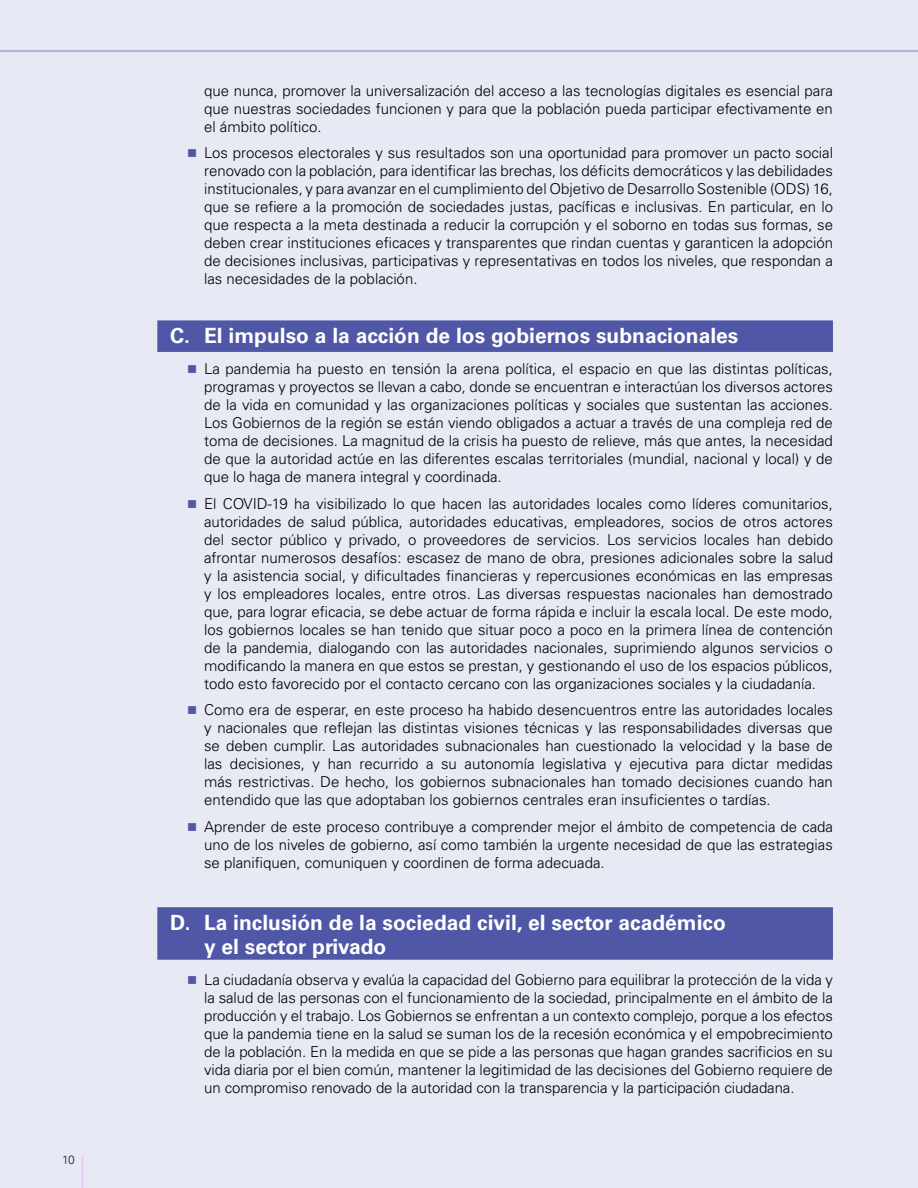
<style>
.page{position:relative;width:918px;height:1188px;background:#e7e9f4}
.page>*{position:absolute;margin:0;border:0;box-sizing:border-box;transform-origin:0 0}
.t1{font:700 21px/24px "Univers LT Std";color:#fff}
.t2{font:300 15px/18px "Univers LT Std";color:#000;text-align:justify}
.t3{font:300 12px "Univers LT Std";color:#250c59}
</style>
<div class="page">
<hr style="left:0;top:50px;width:918px;height:2px;background:#aeb6da">
<hr style="left:82px;top:1156px;width:1px;height:32px;background:#f1c2f2">
<div style="left:157px;top:320px;width:676px;height:32px;background:#4f57a6"></div>
<div style="left:157px;top:907px;width:676px;height:53px;background:#4f57a6"></div>
<p class="t3" style="left:62px;top:1153px;width:14px">10</p>
<p class="t2" style="left:204px;top:82px;width:630px">que nunca, promover la universalización del acceso a las tecnologías digitales es esencial para que nuestras sociedades funcionen y para que la población pueda participar efectivamente en el ámbito político.</p>
<p class="t2" style="left:204px;top:144px;width:630px">Los procesos electorales y sus resultados son una oportunidad para promover un pacto social renovado con la población, para identificar las brechas, los déficits democráticos y las debilidades institucionales, y para avanzar en el cumplimiento del Objetivo de Desarrollo Sostenible (ODS) 16, que se refiere a la promoción de sociedades justas, pacíficas e inclusivas. En particular, en lo que respecta a la meta destinada a reducir la corrupción y el soborno en todas sus formas, se deben crear instituciones eficaces y transparentes que rindan cuentas y garanticen la adopción de decisiones inclusivas, participativas y representativas en todos los niveles, que respondan a las necesidades de la población.</p>
<h1 class="t1" style="left:170px;top:324px;width:570px">C. El impulso a la acción de los gobiernos subnacionales</h1>
<p class="t2" style="left:204px;top:360px;width:630px">La pandemia ha puesto en tensión la arena política, el espacio en que las distintas políticas, programas y proyectos se llevan a cabo, donde se encuentran e interactúan los diversos actores de la vida en comunidad y las organizaciones políticas y sociales que sustentan las acciones.<br>Los Gobiernos de la región se están viendo obligados a actuar a través de una compleja red de toma de decisiones. La magnitud de la crisis ha puesto de relieve, más que antes, la necesidad de que la autoridad actúe en las diferentes escalas territoriales (mundial, nacional y local) y de que lo haga de manera integral y coordinada.</p>
<p class="t2" style="left:204px;top:494px;width:630px">El COVID-19 ha visibilizado lo que hacen las autoridades locales como líderes comunitarios, autoridades de salud pública, autoridades educativas, empleadores, socios de otros actores del sector público y privado, o proveedores de servicios. Los servicios locales han debido afrontar numerosos desafíos: escasez de mano de obra, presiones adicionales sobre la salud y la asistencia social, y dificultades financieras y repercusiones económicas en las empresas y los empleadores locales, entre otros. Las diversas respuestas nacionales han demostrado que, para lograr eficacia, se debe actuar de forma rápida e incluir la escala local. De este modo, los gobiernos locales se han tenido que situar poco a poco en la primera línea de contención de la pandemia, dialogando con las autoridades nacionales, suprimiendo algunos servicios o modificando la manera en que estos se prestan, y gestionando el uso de los espacios públicos, todo esto favorecido por el contacto cercano con las organizaciones sociales y la ciudadanía.</p>
<p class="t2" style="left:204px;top:701px;width:630px">Como era de esperar, en este proceso ha habido desencuentros entre las autoridades locales y nacionales que reflejan las distintas visiones técnicas y las responsabilidades diversas que se deben cumplir. Las autoridades subnacionales han cuestionado la velocidad y la base de las decisiones, y han recurrido a su autonomía legislativa y ejecutiva para dictar medidas más restrictivas. De hecho, los gobiernos subnacionales han tomado decisiones cuando han entendido que las que adoptaban los gobiernos centrales eran insuficientes o tardías.</p>
<p class="t2" style="left:204px;top:817px;width:630px">Aprender de este proceso contribuye a comprender mejor el ámbito de competencia de cada uno de los niveles de gobierno, así como también la urgente necesidad de que las estrategias se planifiquen, comuniquen y coordinen de forma adecuada.</p>
<h1 class="t1" style="left:204px;top:911px;width:523px;text-indent:-34px">D. La inclusión de la sociedad civil, el sector académico y el sector privado</h1>
<p class="t2" style="left:204px;top:970px;width:630px">La ciudadanía observa y evalúa la capacidad del Gobierno para equilibrar la protección de la vida y la salud de las personas con el funcionamiento de la sociedad, principalmente en el ámbito de la producción y el trabajo. Los Gobiernos se enfrentan a un contexto complejo, porque a los efectos que la pandemia tiene en la salud se suman los de la recesión económica y el empobrecimiento de la población. En la medida en que se pide a las personas que hagan grandes sacrificios en su vida diaria por el bien común, mantener la legitimidad de las decisiones del Gobierno requiere de un compromiso renovado de la autoridad con la transparencia y la participación ciudadana.</p>
</div>
